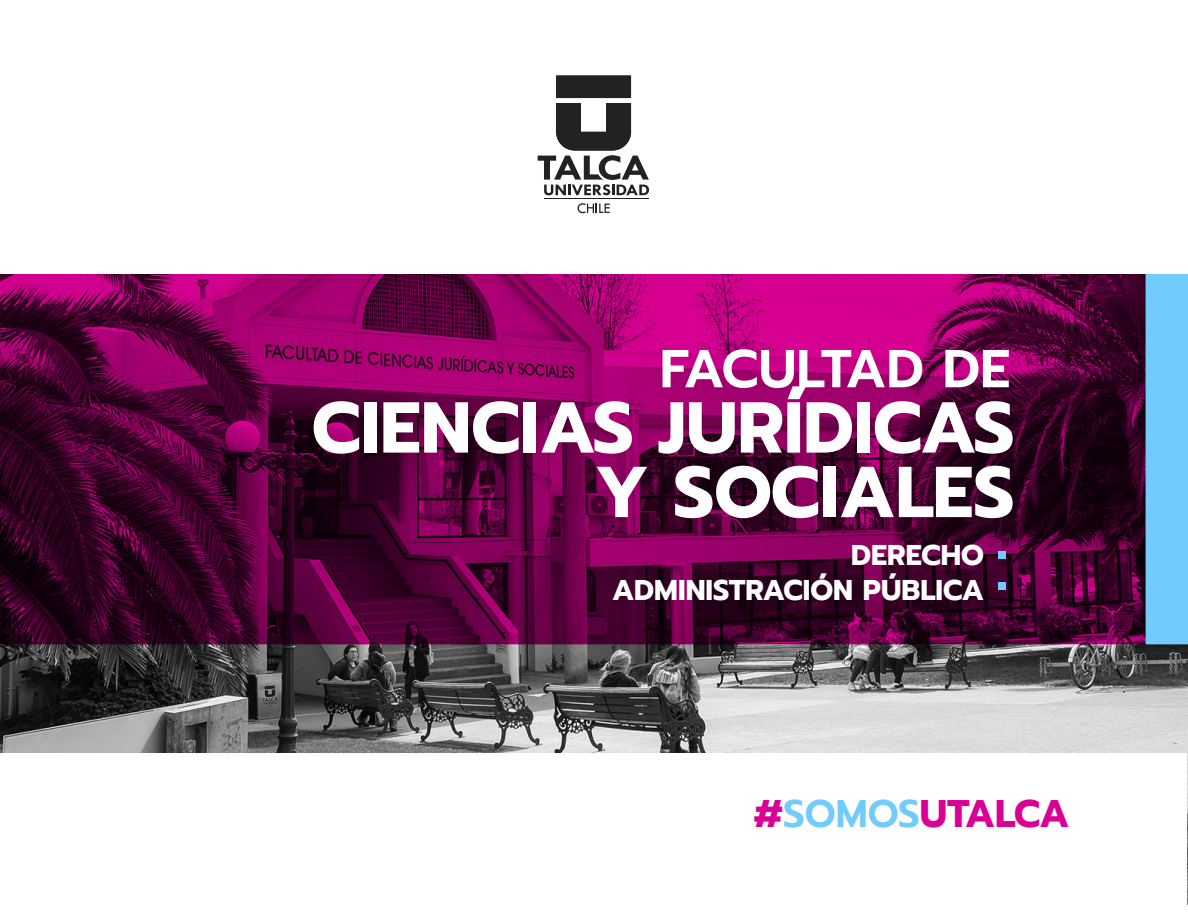
<style>
.page{position:relative;width:1188px;height:918px;background:#fff}
.page>*{position:absolute;margin:0;border:0;box-sizing:border-box;transform-origin:0 0}
.t1{font:700 72px/64.5px "Prompt";color:#fff;text-align:right}
.t2{font:600 53.25px "Prompt";letter-spacing:-.03em;color:#fff}
.t3{font:700 38.4px "Prompt";letter-spacing:-.025em;color:#db0095}
.t4{font:700 28.5px/34.5px "Prompt";color:#fff;text-align:right}
.s1{font-weight:600;color:#72cbfd}
</style>
<div class="page">
<img style="left:0;top:274px;width:1188px;height:631px">
<div style="left:0;top:753px;width:1187px;height:165px;background:#fff"></div>
<svg style="left:538px;top:76px;width:111px;height:119px"></svg>
<svg style="left:577px;top:203px;width:33px;height:10px"></svg>
<hr style="left:544px;top:198px;width:105px;height:1px;background:#222221">
<div style="left:998px;top:551px;width:8px;height:7px;background:#72cbfd"></div>
<div style="left:998px;top:582px;width:8px;height:8px;background:#72cbfd"></div>
<h2 class="t2" style="left:660px;top:329px;width:352px">FACULTAD DE</h2>
<h1 class="t1" style="left:312px;top:395px;width:704px">CIENCIAS JURÍDICAS<br>Y SOCIALES</h1>
<p class="t4" style="left:612px;top:538px;width:374px">DERECHO<br>ADMINISTRACIÓN PÚBLICA</p>
<h3 class="t3" style="left:753px;top:784px;width:318px">#<span class="s1">SOMOS</span>UTALCA</h3>
</div>
